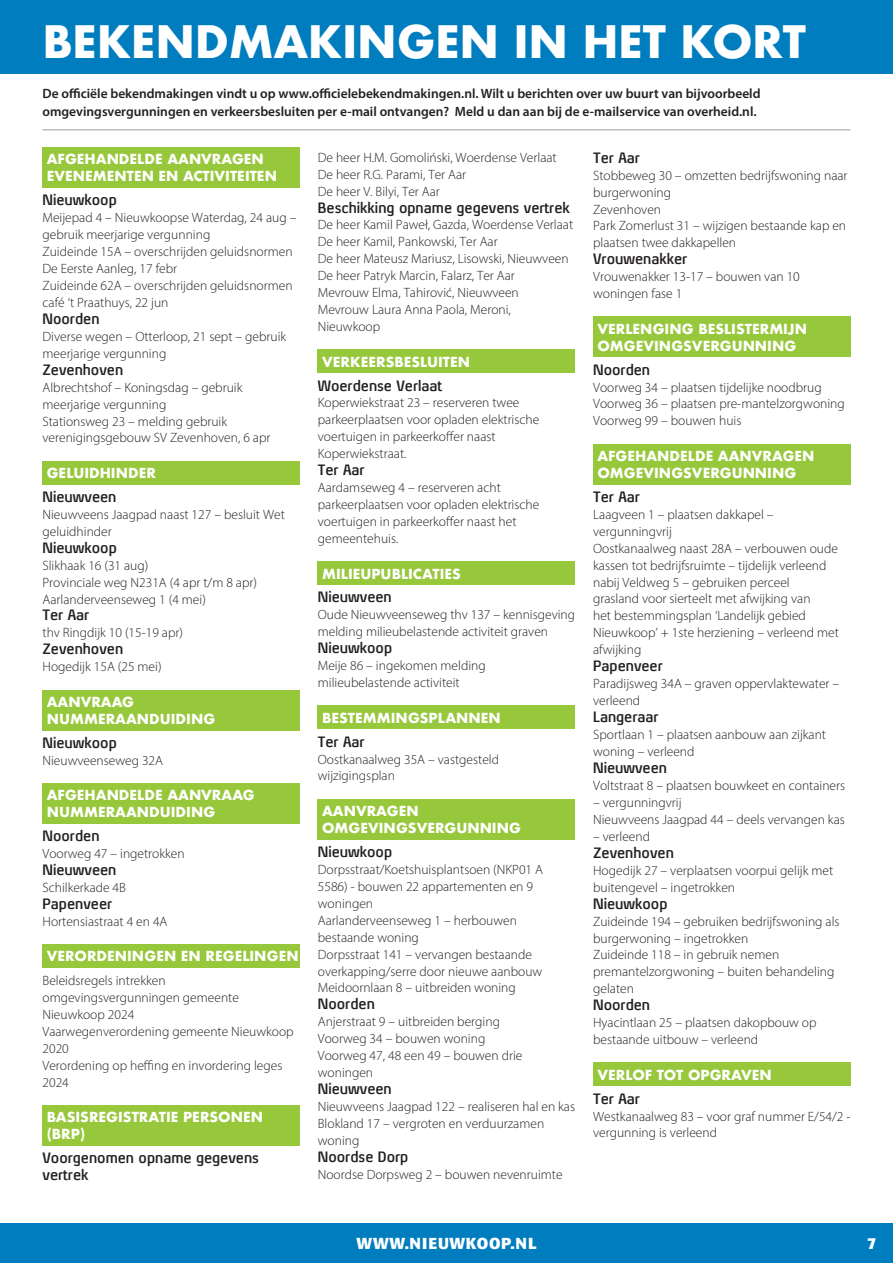
<style>
.page{position:relative;width:893px;height:1263px;background:#fff}
.page>*{position:absolute;margin:0;border:0;box-sizing:border-box;transform-origin:0 0}
.t1{font:700 43.5px "Futura";letter-spacing:-.005em;color:#fff}
.t2{font:700 15.75px "Formata";letter-spacing:.05em;color:#fff}
.t3{font:700 14.25px/17px "Xenu";color:#231f20}
.t4{font:300 13.5px/17px "Myriad Pro";color:#231f20}
.t5{font:700 13.5px/17px "Futura";color:#fff}
.t6{font:600 13.5px/18px "Myriad Pro";color:#231f20}
</style>
<div class="page">
<div style="left:0;top:0;width:893px;height:74px;background:#007dbf"></div>
<hr style="left:43px;top:129px;width:807px;height:1px;background:#bcbdc0">
<div style="left:43px;top:147px;width:257px;height:41px;background:#97c73b"></div>
<div style="left:43px;top:461px;width:257px;height:23px;background:#97c73b"></div>
<div style="left:43px;top:690px;width:257px;height:40px;background:#97c73b"></div>
<div style="left:43px;top:783px;width:257px;height:40px;background:#97c73b"></div>
<div style="left:43px;top:944px;width:257px;height:24px;background:#97c73b"></div>
<div style="left:43px;top:1105px;width:257px;height:41px;background:#97c73b"></div>
<div style="left:318px;top:350px;width:257px;height:23px;background:#97c73b"></div>
<div style="left:318px;top:561px;width:257px;height:24px;background:#97c73b"></div>
<div style="left:318px;top:706px;width:257px;height:23px;background:#97c73b"></div>
<div style="left:318px;top:799px;width:257px;height:40px;background:#97c73b"></div>
<div style="left:593px;top:317px;width:257px;height:40px;background:#97c73b"></div>
<div style="left:593px;top:444px;width:257px;height:40px;background:#97c73b"></div>
<div style="left:593px;top:1063px;width:257px;height:23px;background:#97c73b"></div>
<div style="left:0;top:1224px;width:893px;height:39px;background:#007dbf"></div>
<h1 class="t1" style="left:43px;top:10px;width:765px">BEKENDMAKINGEN IN HET KORT</h1>
<p class="t6" style="left:43px;top:84px;width:720px">De officiële bekendmakingen vindt u op www.officielebekendmakingen.nl. Wilt u berichten over uw buurt van bijvoorbeeld omgevingsvergunningen en verkeersbesluiten per e-mail ontvangen? Meld u dan aan bij de e-mailservice van overheid.nl.</p>
<p class="t5" style="left:47px;top:151px;width:232px">AFGEHANDELDE AANVRAGEN<br>EVENEMENTEN EN ACTIVITEITEN</p>
<p class="t3" style="left:43px;top:191px;width:76px">Nieuwkoop</p>
<p class="t4" style="left:43px;top:209px;width:255px">Meijepad 4 – Nieuwkoopse Waterdag, 24 aug – gebruik meerjarige vergunning<br>Zuideinde 15A – overschrijden geluidsnormen De Eerste Aanleg, 17 febr<br>Zuideinde 62A – overschrijden geluidsnormen café ‘t Praathuys, 22 jun</p>
<p class="t3" style="left:43px;top:310px;width:59px">Noorden</p>
<p class="t4" style="left:43px;top:328px;width:245px">Diverse wegen – Otterloop, 21 sept – gebruik meerjarige vergunning</p>
<p class="t3" style="left:43px;top:361px;width:82px">Zevenhoven</p>
<p class="t4" style="left:43px;top:378px;width:229px">Albrechtshof – Koningsdag – gebruik meerjarige vergunning<br>Stationsweg 23 – melding gebruik verenigingsgebouw SV Zevenhoven, 6 apr</p>
<p class="t5" style="left:47px;top:464px;width:111px">GELUIDHINDER</p>
<p class="t3" style="left:43px;top:488px;width:75px">Nieuwveen</p>
<p class="t4" style="left:43px;top:506px;width:244px">Nieuwveens Jaagpad naast 127 – besluit Wet geluidhinder</p>
<p class="t3" style="left:43px;top:539px;width:76px">Nieuwkoop</p>
<p class="t4" style="left:43px;top:556px;width:216px">Slikhaak 16 (31 aug)<br>Provinciale weg N231A (4 apr t/m 8 apr)<br>Aarlanderveenseweg 1 (4 mei)</p>
<p class="t3" style="left:43px;top:607px;width:48px">Ter Aar</p>
<p class="t4" style="left:43px;top:624px;width:142px">thv Ringdijk 10 (15-19 apr)</p>
<p class="t3" style="left:43px;top:640px;width:82px">Zevenhoven</p>
<p class="t4" style="left:43px;top:658px;width:121px">Hogedijk 15A (25 mei)</p>
<p class="t5" style="left:47px;top:693px;width:170px">AANVRAAG<br>NUMMERAANDUIDING</p>
<p class="t3" style="left:43px;top:734px;width:76px">Nieuwkoop</p>
<p class="t4" style="left:43px;top:751px;width:122px">Nieuwveenseweg 32A</p>
<p class="t5" style="left:47px;top:786px;width:209px">AFGEHANDELDE AANVRAAG<br>NUMMERAANDUIDING</p>
<p class="t3" style="left:43px;top:827px;width:59px">Noorden</p>
<p class="t4" style="left:43px;top:845px;width:144px">Voorweg 47 – ingetrokken</p>
<p class="t3" style="left:43px;top:861px;width:75px">Nieuwveen</p>
<p class="t4" style="left:43px;top:879px;width:85px">Schilkerkade 4B</p>
<p class="t3" style="left:43px;top:895px;width:71px">Papenveer</p>
<p class="t4" style="left:43px;top:912px;width:126px">Hortensiastraat 4 en 4A</p>
<p class="t5" style="left:47px;top:947px;width:253px">VERORDENINGEN EN REGELINGEN</p>
<p class="t4" style="left:43px;top:972px;width:253px">Beleidsregels intrekken omgevingsvergunningen gemeente<br>Nieuwkoop 2024<br>Vaarwegenverordening gemeente Nieuwkoop<br>2020<br>Verordening op heffing en invordering leges<br>2024</p>
<p class="t5" style="left:47px;top:1109px;width:218px">BASISREGISTRATIE PERSONEN (BRP)</p>
<p class="t3" style="left:43px;top:1149px;width:218px">Voorgenomen opname gegevens vertrek</p>
<p class="t4" style="left:318px;top:149px;width:240px">De heer H.M. Gomoliński, Woerdense Verlaat<br>De heer R.G. Parami, Ter Aar<br>De heer V. Bilyi, Ter Aar</p>
<p class="t3" style="left:318px;top:199px;width:253px">Beschikking opname gegevens vertrek</p>
<p class="t4" style="left:318px;top:216px;width:257px">De heer Kamil Paweł, Gazda, Woerdense Verlaat De heer Kamil, Pankowski, Ter Aar<br>De heer Mateusz Mariusz, Lisowski, Nieuwveen De heer Patryk Marcin, Falarz, Ter Aar<br>Mevrouw Elma, Tahirović, Nieuwveen Mevrouw Laura Anna Paola, Meroni, Nieuwkoop</p>
<p class="t5" style="left:322px;top:353px;width:150px">VERKEERSBESLUITEN</p>
<p class="t3" style="left:318px;top:377px;width:126px">Woerdense Verlaat</p>
<p class="t4" style="left:318px;top:394px;width:223px">Koperwiekstraat 23 – reserveren twee parkeerplaatsen voor opladen elektrische voertuigen in parkeerkoffer naast Koperwiekstraat.</p>
<p class="t3" style="left:318px;top:461px;width:48px">Ter Aar</p>
<p class="t4" style="left:318px;top:479px;width:223px">Aardamseweg 4 – reserveren acht parkeerplaatsen voor opladen elektrische voertuigen in parkeerkoffer naast het gemeentehuis.</p>
<p class="t5" style="left:322px;top:565px;width:140px">MILIEUPUBLICATIES</p>
<p class="t3" style="left:318px;top:589px;width:75px">Nieuwveen</p>
<p class="t4" style="left:318px;top:606px;width:259px">Oude Nieuwveenseweg thv 137 – kennisgeving melding milieubelastende activiteit graven</p>
<p class="t3" style="left:318px;top:639px;width:76px">Nieuwkoop</p>
<p class="t4" style="left:318px;top:657px;width:169px">Meije 86 – ingekomen melding milieubelastende activiteit</p>
<p class="t5" style="left:322px;top:709px;width:180px">BESTEMMINGSPLANNEN</p>
<p class="t3" style="left:318px;top:733px;width:48px">Ter Aar</p>
<p class="t4" style="left:318px;top:750px;width:183px">Oostkanaalweg 35A – vastgesteld wijzigingsplan</p>
<p class="t5" style="left:322px;top:802px;width:201px">AANVRAGEN<br>OMGEVINGSVERGUNNING</p>
<p class="t3" style="left:318px;top:843px;width:76px">Nieuwkoop</p>
<p class="t4" style="left:318px;top:861px;width:227px">Dorpsstraat/Koetshuisplantsoen (NKP01 A<br>5586) - bouwen 22 appartementen en 9 woningen<br>Aarlanderveenseweg 1 – herbouwen bestaande woning<br>Dorpsstraat 141 – vervangen bestaande overkapping/serre door nieuwe aanbouw<br>Meidoornlaan 8 – uitbreiden woning</p>
<p class="t3" style="left:318px;top:995px;width:59px">Noorden</p>
<p class="t4" style="left:318px;top:1013px;width:206px">Anjerstraat 9 – uitbreiden berging<br>Voorweg 34 – bouwen woning<br>Voorweg 47, 48 een 49 – bouwen drie woningen</p>
<p class="t3" style="left:318px;top:1080px;width:75px">Nieuwveen</p>
<p class="t4" style="left:318px;top:1098px;width:259px">Nieuwveens Jaagpad 122 – realiseren hal en kas<br>Blokland 17 – vergroten en verduurzamen woning</p>
<p class="t3" style="left:318px;top:1148px;width:92px">Noordse Dorp</p>
<p class="t4" style="left:318px;top:1166px;width:246px">Noordse Dorpsweg 2 – bouwen nevenruimte</p>
<p class="t3" style="left:593px;top:149px;width:48px">Ter Aar</p>
<p class="t4" style="left:593px;top:166px;width:256px">Stobbeweg 30 – omzetten bedrijfswoning naar burgerwoning<br>Zevenhoven<br>Park Zomerlust 31 – wijzigen bestaande kap en plaatsen twee dakkapellen</p>
<p class="t3" style="left:593px;top:250px;width:96px">Vrouwenakker</p>
<p class="t4" style="left:593px;top:268px;width:208px">Vrouwenakker 13-17 – bouwen van 10 woningen fase 1</p>
<p class="t5" style="left:597px;top:320px;width:211px">VERLENGING BESLISTERMIJN<br>OMGEVINGSVERGUNNING</p>
<p class="t3" style="left:593px;top:361px;width:59px">Noorden</p>
<p class="t4" style="left:593px;top:378px;width:253px">Voorweg 34 – plaatsen tijdelijke noodbrug<br>Voorweg 36 – plaatsen pre-mantelzorgwoning<br>Voorweg 99 – bouwen huis</p>
<p class="t5" style="left:597px;top:447px;width:219px">AFGEHANDELDE AANVRAGEN<br>OMGEVINGSVERGUNNING</p>
<p class="t3" style="left:593px;top:488px;width:48px">Ter Aar</p>
<p class="t4" style="left:593px;top:506px;width:247px">Laagveen 1 – plaatsen dakkapel – vergunningvrij<br>Oostkanaalweg naast 28A – verbouwen oude kassen tot bedrijfsruimte – tijdelijk verleend nabij Veldweg 5 – gebruiken perceel grasland voor sierteelt met afwijking van<br>het bestemmingsplan ‘Landelijk gebied Nieuwkoop’ + 1ste herziening – verleend met afwijking</p>
<p class="t3" style="left:593px;top:657px;width:71px">Papenveer</p>
<p class="t4" style="left:593px;top:675px;width:248px">Paradijsweg 34A – graven oppervlaktewater – verleend</p>
<p class="t3" style="left:593px;top:708px;width:67px">Langeraar</p>
<p class="t4" style="left:593px;top:726px;width:234px">Sportlaan 1 – plaatsen aanbouw aan zijkant woning – verleend</p>
<p class="t3" style="left:593px;top:759px;width:75px">Nieuwveen</p>
<p class="t4" style="left:593px;top:777px;width:254px">Voltstraat 8 – plaatsen bouwkeet en containers</p>
<p class="t4" style="left:593px;top:794px;width:253px">– vergunningvrij<br>Nieuwveens Jaagpad 44 – deels vervangen kas</p>
<p class="t4" style="left:593px;top:828px;width:58px">– verleend</p>
<p class="t3" style="left:593px;top:844px;width:82px">Zevenhoven</p>
<p class="t4" style="left:593px;top:861px;width:242px">Hogedijk 27 – verplaatsen voorpui gelijk met buitengevel – ingetrokken</p>
<p class="t3" style="left:593px;top:895px;width:76px">Nieuwkoop</p>
<p class="t4" style="left:593px;top:912px;width:248px">Zuideinde 194 – gebruiken bedrijfswoning als burgerwoning – ingetrokken<br>Zuideinde 118 – in gebruik nemen premantelzorgwoning – buiten behandeling gelaten</p>
<p class="t3" style="left:593px;top:996px;width:59px">Noorden</p>
<p class="t4" style="left:593px;top:1014px;width:225px">Hyacintlaan 25 – plaatsen dakopbouw op bestaande uitbouw – verleend</p>
<p class="t5" style="left:597px;top:1066px;width:176px">VERLOF TOT OPGRAVEN</p>
<p class="t3" style="left:593px;top:1090px;width:48px">Ter Aar</p>
<p class="t4" style="left:593px;top:1107px;width:259px">Westkanaalweg 83 – voor graf nummer E/54/2 - vergunning is verleend</p>
<p class="t2" style="left:356px;top:1233px;width:182px">WWW.NIEUWKOOP.NL</p>
<p class="t2" style="left:867px;top:1233px;width:11px">7</p>
</div>
